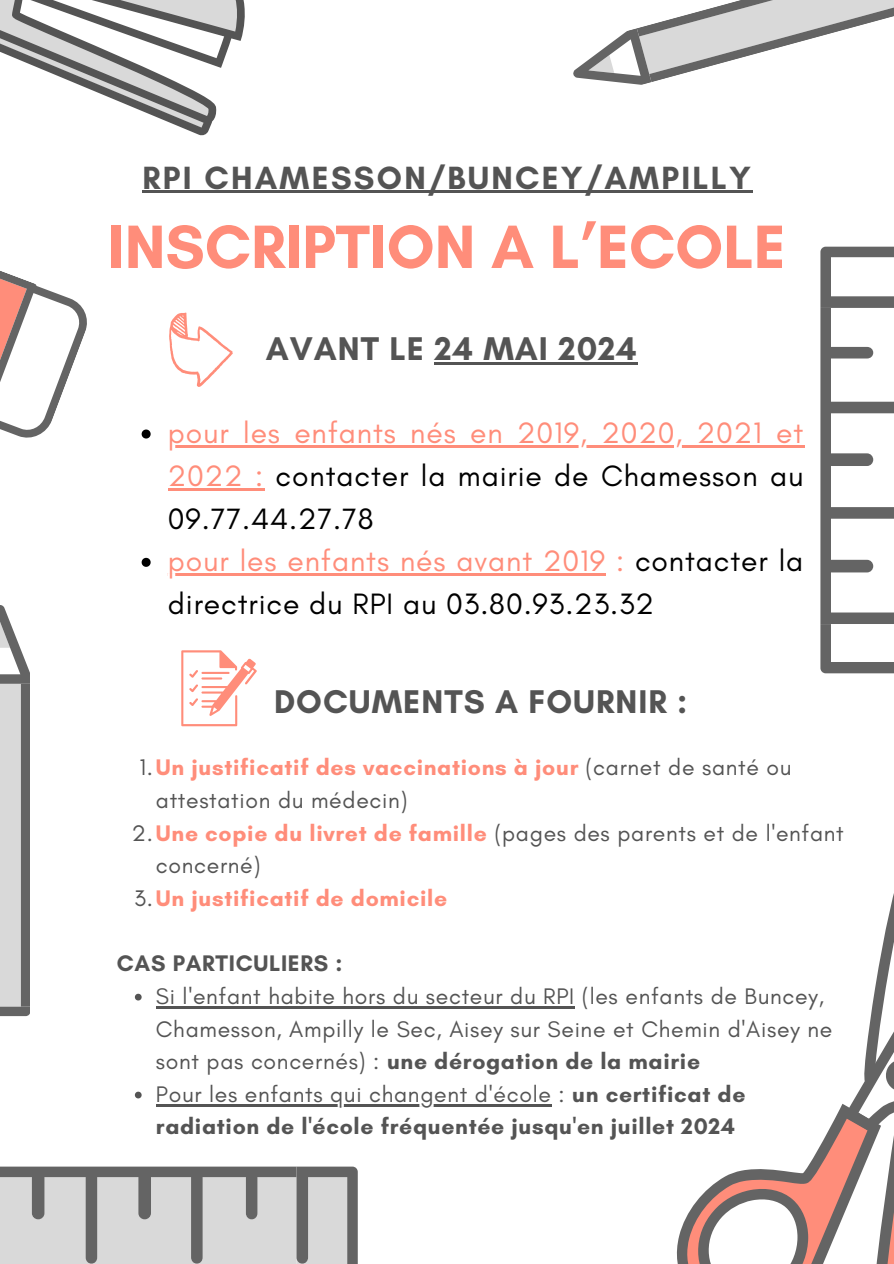
<style>
.page{position:relative;width:894px;height:1264px;background:#fff}
.page>*{position:absolute;margin:0;border:0;box-sizing:border-box;transform-origin:0 0}
.t1{font:700 62.25px "Glacial Indifference";color:#ff8d7a}
.t2{font:700 33.45px "Glacial Indifference";letter-spacing:.03em;color:#545454}
.t3{font:700 32.7px "Glacial Indifference";letter-spacing:.07em;color:#545454}
.t4{font:30px/42.8px "Glacial Indifference";letter-spacing:.03em;color:#000;text-align:justify}
.t5{font:22.95px/32.7px "Glacial Indifference";letter-spacing:.03em;color:#545454}
.t6{font:700 22.95px/32.7px "Glacial Indifference";letter-spacing:.03em;color:#545454}
.t7{font:700 22.95px "Glacial Indifference";letter-spacing:.03em;color:#ff8d7a}
.s1{color:#ff8d7a}
.s2{font-weight:700;color:#ff8d7a}
.s3{font-weight:400;color:#545454}
.s4{font-weight:700}
.s5{font-weight:400}
</style>
<div class="page">
<hr style="left:434px;top:362px;width:203px;height:3px;background:#545454">
<svg style="left:0;top:0;width:245px;height:136px"></svg>
<svg style="left:0;top:605px;width:30px;height:411px;background:#b5b5b5"></svg>
<svg style="left:676px;top:897px;width:217px;height:366px"></svg>
<svg style="left:820px;top:247px;width:73px;height:426px"></svg>
<svg style="left:0;top:271px;width:87px;height:167px"></svg>
<svg style="left:0;top:1166px;width:357px;height:97px;background:#bababa"></svg>
<svg style="left:573px;top:0;width:320px;height:85px"></svg>
<svg style="left:169px;top:312px;width:64px;height:75px"></svg>
<svg style="left:181px;top:650px;width:76px;height:76px"></svg>
<svg style="left:142px;top:429px;width:9px;height:9px"></svg>
<hr style="left:168px;top:445px;width:636px;height:2px;background:#ff8d7a">
<hr style="left:168px;top:488px;width:96px;height:2px;background:#ff8d7a">
<svg style="left:142px;top:558px;width:9px;height:9px"></svg>
<hr style="left:168px;top:573px;width:438px;height:3px;background:#ff8d7a">
<svg style="left:135px;top:993px;width:7px;height:7px"></svg>
<hr style="left:156px;top:1006px;width:20px;height:2px;background:#545454">
<hr style="left:176px;top:1006px;width:399px;height:2px;background:#545454">
<svg style="left:135px;top:1091px;width:7px;height:7px"></svg>
<hr style="left:156px;top:1104px;width:395px;height:2px;background:#545454">
<hr style="left:142px;top:191px;width:611px;height:2px;background:#545454">
<p class="t3" style="left:142px;top:157px;width:610px">RPI CHAMESSON/BUNCEY/AMPILLY</p>
<p class="t1" style="left:108px;top:209px;width:679px">INSCRIPTION A L’ECOLE</p>
<p class="t2" style="left:265px;top:328px;width:372px">AVANT LE 24 MAI 2024</p>
<p class="t4" style="left:168px;top:411px;width:636px"><span class="s1">pour les enfants nés en 2019, 2020, 2021 et 2022 :</span> contacter la mairie de Chamesson au 09.77.44.27.78</p>
<h2 class="t4" style="left:168px;top:539px;width:636px"><span class="s1">pour les enfants nés avant 2019 :</span> contacter la directrice du RPI au 03.80.93.23.32</h2>
<p class="t2" style="left:274px;top:681px;width:415px">DOCUMENTS A FOURNIR :</p>
<h1 class="t5" style="left:156px;top:751px;width:637px;text-indent:-16px">1.<span class="s2">Un justificatif des vaccinations à jour</span> (carnet de santé ou attestation du médecin)</h1>
<p class="t5" style="left:156px;top:816px;width:689px;text-indent:-24px">2.<span class="s2">Une copie du livret de famille</span> (pages des parents et de l'enfant concerné)</p>
<p class="t7" style="left:134px;top:884px;width:314px"><span class="s3">3.</span>Un justificatif de domicile</p>
<h2 class="t6" style="left:117px;top:946px;width:227px">CAS PARTICULIERS :</h2>
<p class="t5" style="left:156px;top:979px;width:677px">Si l'enfant habite hors du secteur du RPI (les enfants de Buncey,<br>Chamesson, Ampilly le Sec, Aisey sur Seine et Chemin d'Aisey ne sont pas concernés) : <span class="s4">une dérogation de la mairie</span></p>
<p class="t6" style="left:156px;top:1077px;width:591px"><span class="s5">Pour les enfants qui changent d'école :</span> un certificat de radiation de l'école fréquentée jusqu'en juillet 2024</p>
</div>
